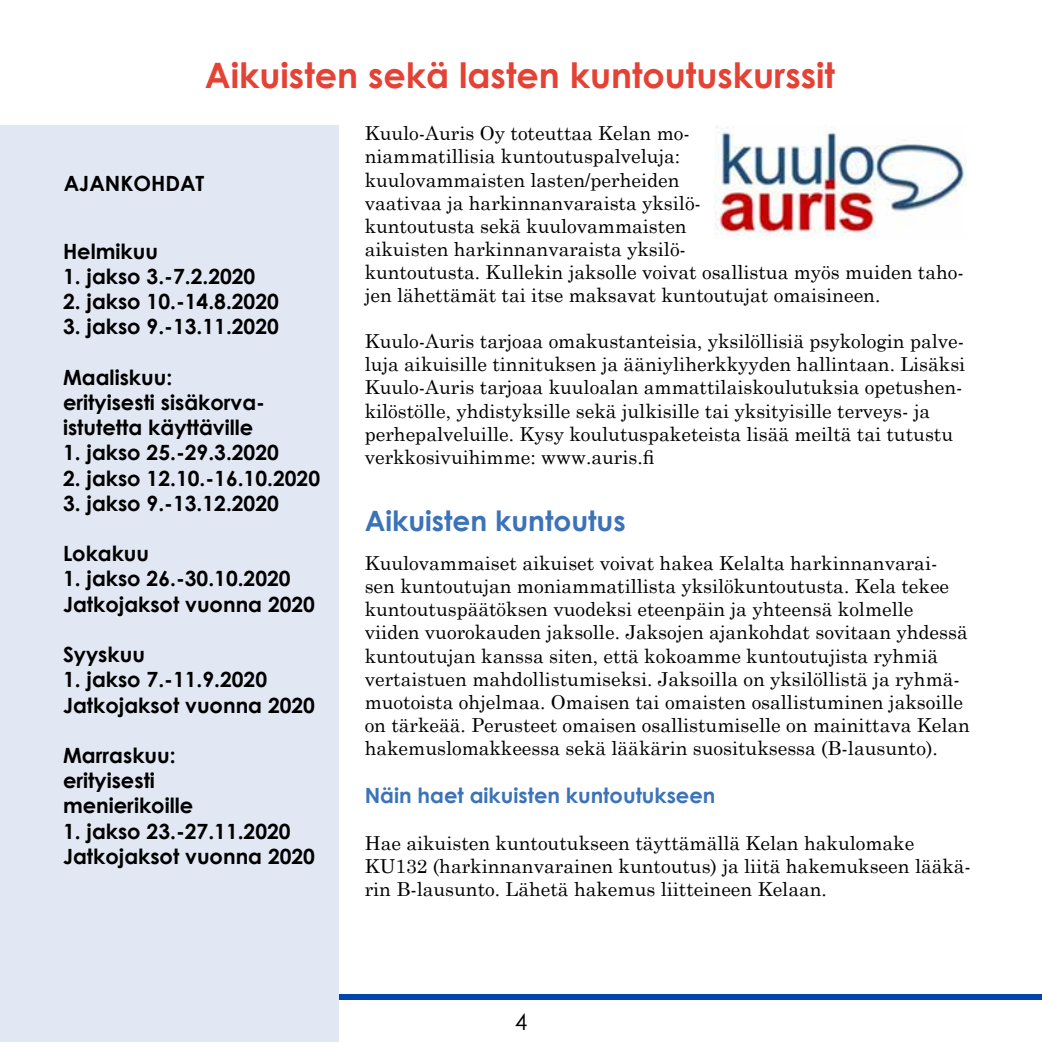
<style>
.page{position:relative;width:1042px;height:1042px;background:#fff}
.page>*{position:absolute;margin:0;border:0;box-sizing:border-box;transform-origin:0 0}
.t1{font:700 35px "Century Gothic";color:#e34234}
.t2{font:700 28px "Century Gothic";color:#3c73b8}
.t3{font:22.75px "Century Gothic";color:#000}
.t4{font:700 21px/25.2px "Century Gothic";color:#000}
.t5{font:700 21px "Century Gothic";color:#3c73b8}
.t6{font:19.25px/23.1px "Century Schoolbook";color:#000}
</style>
<div class="page">
<div style="left:0;top:994px;width:1042px;height:6px;background:#0047ab"></div>
<div style="left:0;top:126px;width:338px;height:916px;background:#e2e7f4"></div>
<img style="left:714px;top:126px;width:252px;height:112px">
<h1 class="t1" style="left:205px;top:49px;width:632px">Aikuisten sekä lasten kuntoutuskurssit</h1>
<p class="t4" style="left:64px;top:170px;width:142px">AJANKOHDAT</p>
<p class="t4" style="left:63px;top:238px;width:96px">Helmikuu</p>
<p class="t4" style="left:63px;top:263px;width:194px">1. jakso 3.-7.2.2020</p>
<p class="t4" style="left:63px;top:288px;width:217px">2. jakso 10.-14.8.2020</p>
<p class="t4" style="left:63px;top:313px;width:217px">3. jakso 9.-13.11.2020</p>
<p class="t4" style="left:63px;top:364px;width:204px">Maaliskuu: erityisesti sisäkorva&shy;istutetta käyttäville</p>
<p class="t4" style="left:63px;top:439px;width:217px">1. jakso 25.-29.3.2020</p>
<p class="t4" style="left:63px;top:464px;width:259px">2. jakso 12.10.-16.10.2020</p>
<p class="t4" style="left:63px;top:490px;width:217px">3. jakso 9.-13.12.2020</p>
<p class="t4" style="left:63px;top:540px;width:88px">Lokakuu</p>
<p class="t4" style="left:63px;top:565px;width:254px">1. jakso 26.-30.10.2020<br>Jatkojaksot vuonna 2020</p>
<p class="t4" style="left:63px;top:641px;width:83px">Syyskuu</p>
<p class="t4" style="left:63px;top:666px;width:254px">1. jakso 7.-11.9.2020<br>Jatkojaksot vuonna 2020</p>
<p class="t4" style="left:63px;top:742px;width:132px">Marraskuu: erityisesti menierikoille</p>
<p class="t4" style="left:63px;top:817px;width:254px">1. jakso 23.-27.11.2020<br>Jatkojaksot vuonna 2020</p>
<p class="t6" style="left:365px;top:120px;width:600px">Kuulo-Auris Oy toteuttaa Kelan mo-<br>niammatillisia kuntoutuspalveluja:<br>kuulovammaisten lasten/perheiden<br>vaativaa ja harkinnanvaraista yksilö-<br>kuntoutusta sekä kuulovammaisten<br>aikuisten harkinnanvaraista yksilö-<br>kuntoutusta. Kullekin jaksolle voivat osallistua myös muiden taho&shy;jen lähettämät tai itse maksavat kuntoutujat omaisineen.</p>
<p class="t6" style="left:365px;top:328px;width:602px">Kuulo-Auris tarjoaa omakustanteisia, yksilöllisiä psykologin palve&shy;luja aikuisille tinnituksen ja ääniyliherkkyyden hallintaan. Lisäksi Kuulo-Auris tarjoaa kuuloalan ammattilaiskoulutuksia opetushen&shy;kilöstölle, yhdistyksille sekä julkisille tai yksityisille terveys- ja perhepalveluille. Kysy koulutuspaketeista lisää meiltä tai tutustu verkkosivuihimme: www.auris.fi</p>
<h2 class="t2" style="left:365px;top:499px;width:262px">Aikuisten kuntoutus</h2>
<p class="t6" style="left:365px;top:550px;width:607px">Kuulovammaiset aikuiset voivat hakea Kelalta harkinnanvarai&shy;sen kuntoutujan moniammatillista yksilökuntoutusta. Kela tekee kuntoutuspäätöksen vuodeksi eteenpäin ja yhteensä kolmelle viiden vuorokauden jaksolle. Jaksojen ajankohdat sovitaan yhdessä kuntoutujan kanssa siten, että kokoamme kuntoutujista ryhmiä vertaistuen mahdollistumiseksi. Jaksoilla on yksilöllistä ja ryhmä&shy;muotoista ohjelmaa. Omaisen tai omaisten osallistuminen jaksoille on tärkeää. Perusteet omaisen osallistumiselle on mainittava Kelan hakemuslomakkeessa sekä lääkärin suosituksessa (B-lausunto).</p>
<p class="t5" style="left:365px;top:780px;width:352px">Näin haet aikuisten kuntoutukseen</p>
<p class="t6" style="left:365px;top:829px;width:608px">Hae aikuisten kuntoutukseen täyttämällä Kelan hakulomake<br>KU132 (harkinnanvarainen kuntoutus) ja liitä hakemukseen lääkä&shy;rin B-lausunto. Lähetä hakemus liitteineen Kelaan.</p>
<p class="t3" style="left:515px;top:1006px;width:14px">4</p>
</div>
